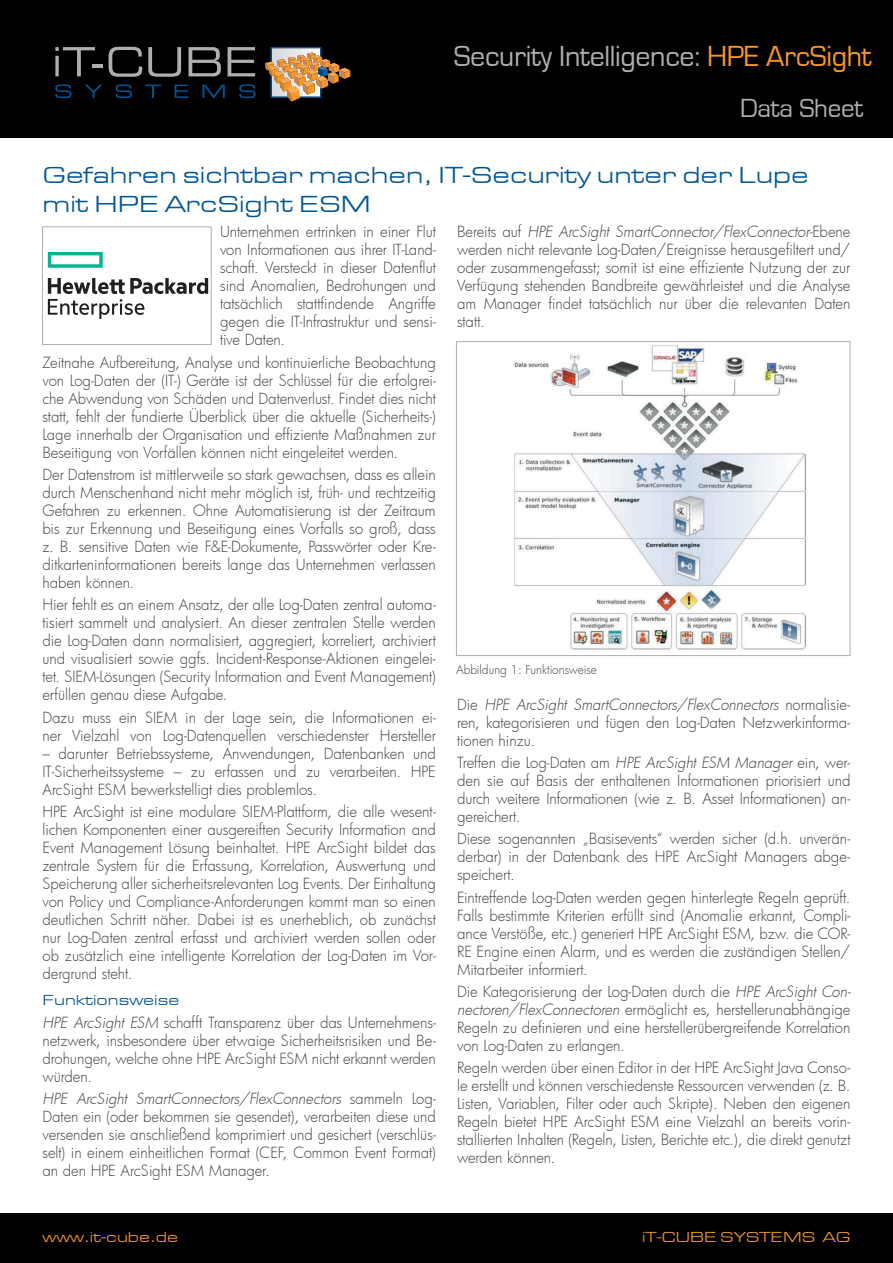
<style>
.page{position:relative;width:893px;height:1263px;background:#fff}
.page>*{position:absolute;margin:0;border:0;box-sizing:border-box;transform-origin:0 0}
.t1{font:30px "Eurostile";letter-spacing:-.01em;color:#aeafb3}
.t2{font:27px "Eurostile";letter-spacing:-.01em;color:#aeafb3}
.t3{font:24px/28.8px "Eurostile Extended";color:#005595}
.t4{font:300 15px/18px "Futura";letter-spacing:-.005em;color:#3e3e3f;text-align:justify}
.t5{font:15px "Eurostile Extended";color:#f79727}
.t6{font:15px "Eurostile Extended";color:#005595}
.t7{font:300 12px "Futura";letter-spacing:-.005em;color:#3e3e3f}
.s1{color:#f79727}
.s2{font-style:italic}
</style>
<div class="page">
<div style="left:0;top:1213px;width:893px;height:50px;background:#000001"></div>
<div style="left:0;top:0;width:893px;height:138px;background:#000001"></div>
<svg style="left:265px;top:47px;width:85px;height:55px"></svg>
<svg style="left:55px;top:84px;width:16px;height:14px"></svg>
<svg style="left:85px;top:85px;width:17px;height:13px"></svg>
<svg style="left:116px;top:84px;width:16px;height:14px"></svg>
<svg style="left:145px;top:85px;width:16px;height:13px"></svg>
<svg style="left:175px;top:85px;width:13px;height:13px"></svg>
<svg style="left:203px;top:85px;width:22px;height:13px"></svg>
<svg style="left:239px;top:84px;width:16px;height:14px"></svg>
<svg style="left:55px;top:47px;width:47px;height:29px"></svg>
<svg style="left:109px;top:47px;width:33px;height:30px"></svg>
<svg style="left:148px;top:47px;width:33px;height:30px"></svg>
<svg style="left:189px;top:47px;width:32px;height:29px"></svg>
<svg style="left:228px;top:47px;width:27px;height:29px"></svg>
<svg style="left:48px;top:252px;width:55px;height:16px"></svg>
<svg style="left:48px;top:278px;width:160px;height:41px"></svg>
<div style="left:42px;top:226px;width:170px;height:119px;border:1px solid #aeafb3"></div>
<img style="left:513px;top:345px;width:295px;height:305px">
<div style="left:456px;top:341px;width:394px;height:315px;border:1px solid #aeafb3"></div>
<h1 class="t1" style="left:454px;top:40px;width:419px">Security Intelligence: <span class="s1">HPE ArcSight</span></h1>
<h2 class="t2" style="left:740px;top:93px;width:125px">Data Sheet</h2>
<h3 class="t3" style="left:43px;top:161px;width:768px">Gefahren sichtbar machen, IT-Security unter der Lupe mit HPE ArcSight ESM</h3>
<p class="t4" style="left:220px;top:223px;width:217px">Unternehmen ertrinken in einer Flut von Informationen aus ihrer IT-Land&shy;schaft. Versteckt in dieser Datenflut sind Anomalien, Bedrohungen und tatsächlich stattfindende Angriffe gegen die IT-Infrastruktur und sensi&shy;tive Daten.</p>
<p class="t4" style="left:43px;top:353px;width:395px">Zeitnahe Aufbereitung, Analyse und kontinuierliche Beobachtung von Log-Daten der (IT-) Geräte ist der Schlüssel für die erfolgrei&shy;che Abwendung von Schäden und Datenverlust. Findet dies nicht statt, fehlt der fundierte Überblick über die aktuelle (Sicherheits-)<br>Lage innerhalb der Organisation und effiziente Maßnahmen zur Beseitigung von Vorfällen können nicht eingeleitet werden.</p>
<p class="t4" style="left:42px;top:465px;width:395px">Der Datenstrom ist mittlerweile so stark gewachsen, dass es allein durch Menschenhand nicht mehr möglich ist, früh- und rechtzeitig Gefahren zu erkennen. Ohne Automatisierung ist der Zeitraum bis zur Erkennung und Beseitigung eines Vorfalls so groß, dass z. B. sensitive Daten wie F&amp;E-Dokumente, Passwörter oder Kre&shy;ditkarteninformationen bereits lange das Unternehmen verlassen haben können.</p>
<p class="t4" style="left:42px;top:595px;width:395px">Hier fehlt es an einem Ansatz, der alle Log-Daten zentral automa&shy;tisiert sammelt und analysiert. An dieser zentralen Stelle werden die Log-Daten dann normalisiert, aggregiert, korreliert, archiviert und visualisiert sowie ggfs. Incident-Response-Aktionen eingelei&shy;tet. SIEM-Lösungen (Security Information and Event Management) erfüllen genau diese Aufgabe.</p>
<p class="t4" style="left:42px;top:708px;width:395px">Dazu muss ein SIEM in der Lage sein, die Informationen ei&shy;ner Vielzahl von Log-Datenquellen verschiedenster Hersteller</p>
<p class="t4" style="left:42px;top:744px;width:395px">– darunter Betriebssysteme, Anwendungen, Datenbanken und IT-Sicherheitssysteme – zu erfassen und zu verarbeiten. HPE ArcSight ESM bewerkstelligt dies problemlos.</p>
<p class="t4" style="left:42px;top:802px;width:395px">HPE ArcSight ist eine modulare SIEM-Plattform, die alle wesent&shy;lichen Komponenten einer ausgereiften Security Information and Event Management Lösung beinhaltet. HPE ArcSight bildet das zentrale System für die Erfassung, Korrelation, Auswertung und Speicherung aller sicherheitsrelevanten Log Events. Der Einhaltung von Policy und Compliance-Anforderungen kommt man so einen deutlichen Schritt näher. Dabei ist es unerheblich, ob zunächst nur Log-Daten zentral erfasst und archiviert werden sollen oder ob zusätzlich eine intelligente Korrelation der Log-Daten im Vor&shy;dergrund steht.</p>
<p class="t6" style="left:42px;top:992px;width:138px">Funktionsweise</p>
<p class="t4" style="left:43px;top:1013px;width:395px"><span class="s2">HPE ArcSight ESM</span> schafft Transparenz über das Unternehmens&shy;netzwerk, insbesondere über etwaige Sicherheitsrisiken und Be&shy;drohungen, welche ohne HPE ArcSight ESM nicht erkannt werden würden.</p>
<p class="t4" style="left:43px;top:1089px;width:395px"><span class="s2">HPE ArcSight SmartConnectors/FlexConnectors</span> s a m m e l n Lo g - Daten ein (oder bekommen sie gesendet), verarbeiten diese und versenden sie anschließend komprimiert und gesichert (verschlüs&shy;selt) in einem einheitlichen Format (CEF, Common Event Format) an den HPE ArcSight ESM Manager.</p>
<p class="t4" style="left:457px;top:223px;width:395px">B e re i ts a u f <span class="s2">HPE ArcSight SmartConnector/FlexConnector</span>-E b e n e werden nicht relevante Log-Daten/Ereignisse herausgefiltert und/ oder zusammengefasst; somit ist eine effiziente Nutzung der zur Verfügung stehenden Bandbreite gewährleistet und die Analyse am Manager findet tatsächlich nur über die relevanten Daten statt.</p>
<p class="t7" style="left:456px;top:661px;width:142px">Abbildung 1: Funktionsweise</p>
<p class="t4" style="left:457px;top:695px;width:395px">D i e <span class="s2">HPE ArcSight SmartConnectors/FlexConnectors</span> n o r m a l i s i e - ren, kategorisieren und fügen den Log-Daten Netzwerkinforma&shy;tionen hinzu.</p>
<p class="t4" style="left:457px;top:753px;width:395px">Treffen die Log-Daten am <span class="s2">HPE ArcSight ESM Manager</span> ein, wer&shy;den sie auf Basis der enthaltenen Informationen priorisiert und durch weitere Informationen (wie z. B. Asset Informationen) an&shy;gereichert.</p>
<p class="t4" style="left:457px;top:829px;width:395px">Diese sogenannten „Basisevents“ werden sicher (d.h. unverän&shy;derbar) in der Datenbank des HPE ArcSight Managers abge&shy;speichert.</p>
<p class="t4" style="left:457px;top:888px;width:395px">Eintreffende Log-Daten werden gegen hinterlegte Regeln geprüft.<br>Falls bestimmte Kriterien erfüllt sind (Anomalie erkannt, Compli&shy;ance Verstöße, etc.) generiert HPE ArcSight ESM, bzw. die COR-RE Engine einen Alarm, und es werden die zuständigen Stellen/ Mitarbeiter informiert.</p>
<p class="t4" style="left:457px;top:982px;width:398px;text-align:left">Die Kategorisierung der Log-Daten durch die <span class="s2">HPE ArcSight Con&shy;nectoren/FlexConnectoren</span> ermöglicht es, herstellerunabhängige Regeln zu definieren und eine herstellerübergreifende Korrelation von Log-Daten zu erlangen.</p>
<p class="t4" style="left:457px;top:1058px;width:395px">Regeln werden über einen Editor in der HPE ArcSight Java Conso&shy;le erstellt und können verschiedenste Ressourcen verwenden (z. B.<br>Listen, Variablen, Filter oder auch Skripte). Neben den eigenen Regeln bietet HPE ArcSight ESM eine Vielzahl an bereits vorin&shy;stallierten Inhalten (Regeln, Listen, Berichte etc.), die direkt genutzt werden können.</p>
<p class="t5" style="left:43px;top:1229px;width:137px">www.it-cube.de</p>
<p class="t5" style="left:642px;top:1229px;width:210px">iT-CUBE SYSTEMS AG</p>
</div>
